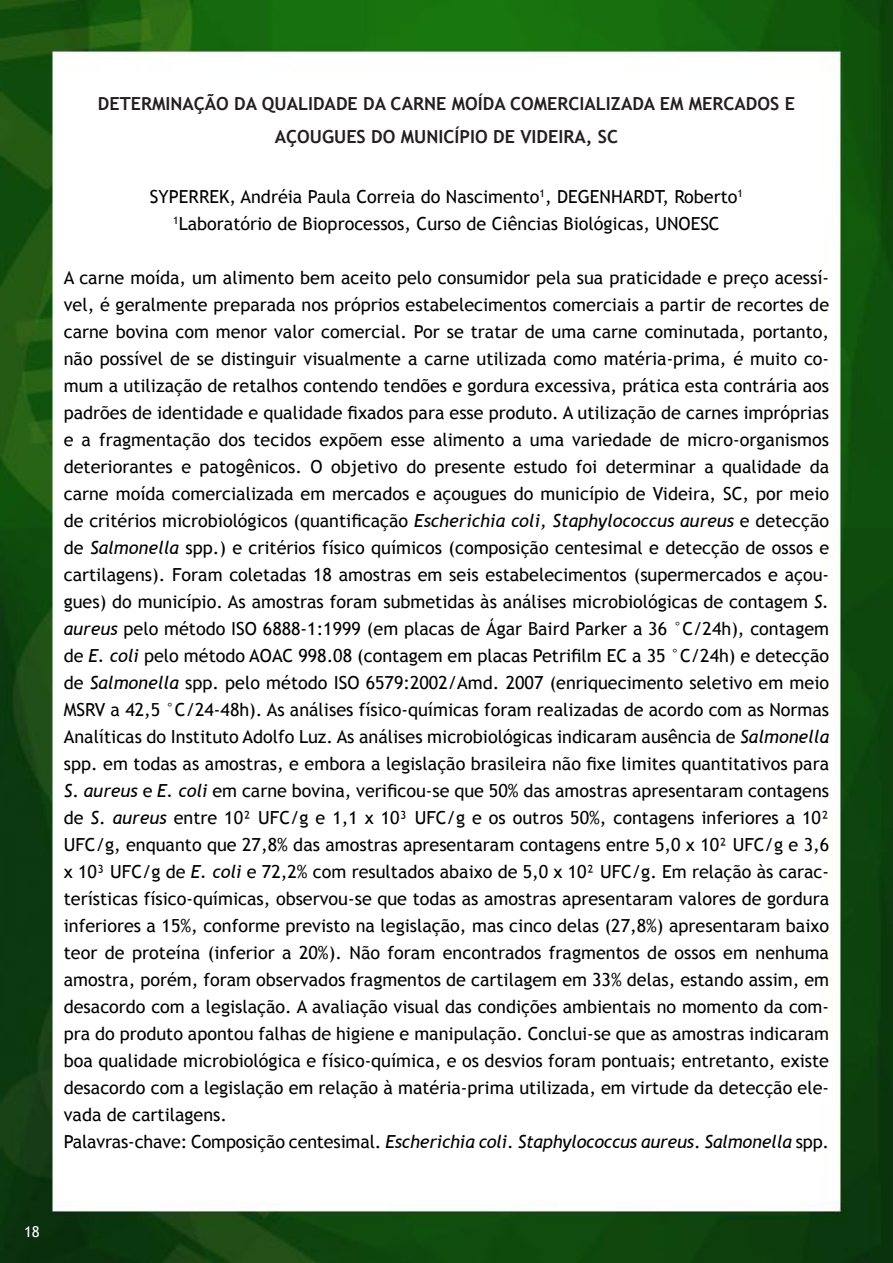
<style>
.page{position:relative;width:893px;height:1263px;background:#fff}
.page>*{position:absolute;margin:0;border:0;box-sizing:border-box;transform-origin:0 0}
.resumos{font:18px/27px "Trebuchet MS";color:#000;text-align:justify}
.Títulos{font:700 18px/33px "Trebuchet MS";color:#231f20;text-align:center}
.resumos-2{font:italic 18px "Trebuchet MS";letter-spacing:-.01em;color:#000}
.t1{font:15px "Trebuchet MS";color:#fff}
.s1{font-style:italic}
.s2{font-style:normal}
</style>
<div class="page">
<img style="left:0;top:0;width:893px;height:1263px">
<p class="Títulos" style="left:98px;top:87px;width:699px">DETERMINAÇÃO DA QUALIDADE DA CARNE MOÍDA COMERCIALIZADA EM MERCADOS E<br>AÇOUGUES DO MUNICÍPIO DE VIDEIRA, SC</p>
<p class="resumos" style="left:150px;top:183px;width:595px">SYPERREK, Andréia Paula Correia do Nascimento<sup>1</sup>, DEGENHARDT, Roberto<sup>1</sup></p>
<p class="resumos" style="left:173px;top:210px;width:548px"><sup>1</sup>Laboratório de Bioprocessos, Curso de Ciências Biológicas, UNOESC</p>
<p class="resumos" style="left:64px;top:264px;width:767px">A carne moída, um alimento bem aceito pelo consumidor pela sua praticidade e preço acessí&shy;vel, é geralmente preparada nos próprios estabelecimentos comerciais a partir de recortes de carne bovina com menor valor comercial. Por se tratar de uma carne cominutada, portanto, não possível de se distinguir visualmente a carne utilizada como matéria-prima, é muito co&shy;mum a utilização de retalhos contendo tendões e gordura excessiva, prática esta contrária aos padrões de identidade e qualidade fixados para esse produto. A utilização de carnes impróprias e a fragmentação dos tecidos expõem esse alimento a uma variedade de micro-organismos deteriorantes e patogênicos. O objetivo do presente estudo foi determinar a qualidade da carne moída comercializada em mercados e açougues do município de Videira, SC, por meio de critérios microbiológicos (quantificação <span class="s1">Escherichia coli, Staphylococcus aureus</span> e detecção de <span class="s1">Salmonella</span> spp.) e critérios físico químicos (composição centesimal e detecção de ossos e cartilagens). Foram coletadas 18 amostras em seis estabelecimentos (supermercados e açou&shy;gues) do município. As amostras foram submetidas às análises microbiológicas de contagem <span class="s1">S. aureus</span> pelo método ISO 6888-1:1999 (em placas de Ágar Baird Parker a 36 °C/24h), contagem de <span class="s1">E. coli</span> pelo método AOAC 998.08 (contagem em placas Petrifilm EC a 35 °C/24h) e detecção de <span class="s1">Salmonella</span> spp. pelo método ISO 6579:2002/Amd. 2007 (enriquecimento seletivo em meio MSRV a 42,5 °C/24-48h). As análises físico-químicas foram realizadas de acordo com as Normas Analíticas do Instituto Adolfo Luz. As análises microbiológicas indicaram ausência de <span class="s1">Salmonella </span>spp. em todas as amostras, e embora a legislação brasileira não fixe limites quantitativos para <span class="s1">S</span>. <span class="s1">aureus</span> e <span class="s1">E. coli</span> em carne bovina, verificou-se que 50% das amostras apresentaram contagens de <span class="s1">S</span>. <span class="s1">aureus</span> entre 10² UFC/g e 1,1 x 10³ UFC/g e os outros 50%, contagens inferiores a 10²<br>UFC/g, enquanto que 27,8% das amostras apresentaram contagens entre 5,0 x 10² UFC/g e 3,6 x 10³ UFC/g de <span class="s1">E. coli</span> e 72,2% com resultados abaixo de 5,0 x 10² UFC/g. Em relação às carac&shy;terísticas físico-químicas, observou-se que todas as amostras apresentaram valores de gordura inferiores a 15%, conforme previsto na legislação, mas cinco delas (27,8%) apresentaram baixo teor de proteína (inferior a 20%). Não foram encontrados fragmentos de ossos em nenhuma amostra, porém, foram observados fragmentos de cartilagem em 33% delas, estando assim, em desacordo com a legislação. A avaliação visual das condições ambientais no momento da com&shy;pra do produto apontou falhas de higiene e manipulação. Conclui-se que as amostras indicaram boa qualidade microbiológica e físico-química, e os desvios foram pontuais; entretanto, existe desacordo com a legislação em relação à matéria-prima utilizada, em virtude da detecção ele&shy;vada de cartilagens.</p>
<p class="resumos-2" style="left:64px;top:1131px;width:767px"><span class="s2">Palavras-chave: Composição centesimal.</span> Escherichia coli<span class="s2">.</span> Staphylococcus aureus<span class="s2">.</span> Salmonella <span class="s2">spp.</span></p>
<p class="t1" style="left:24px;top:1222px;width:17px">18</p>
</div>
